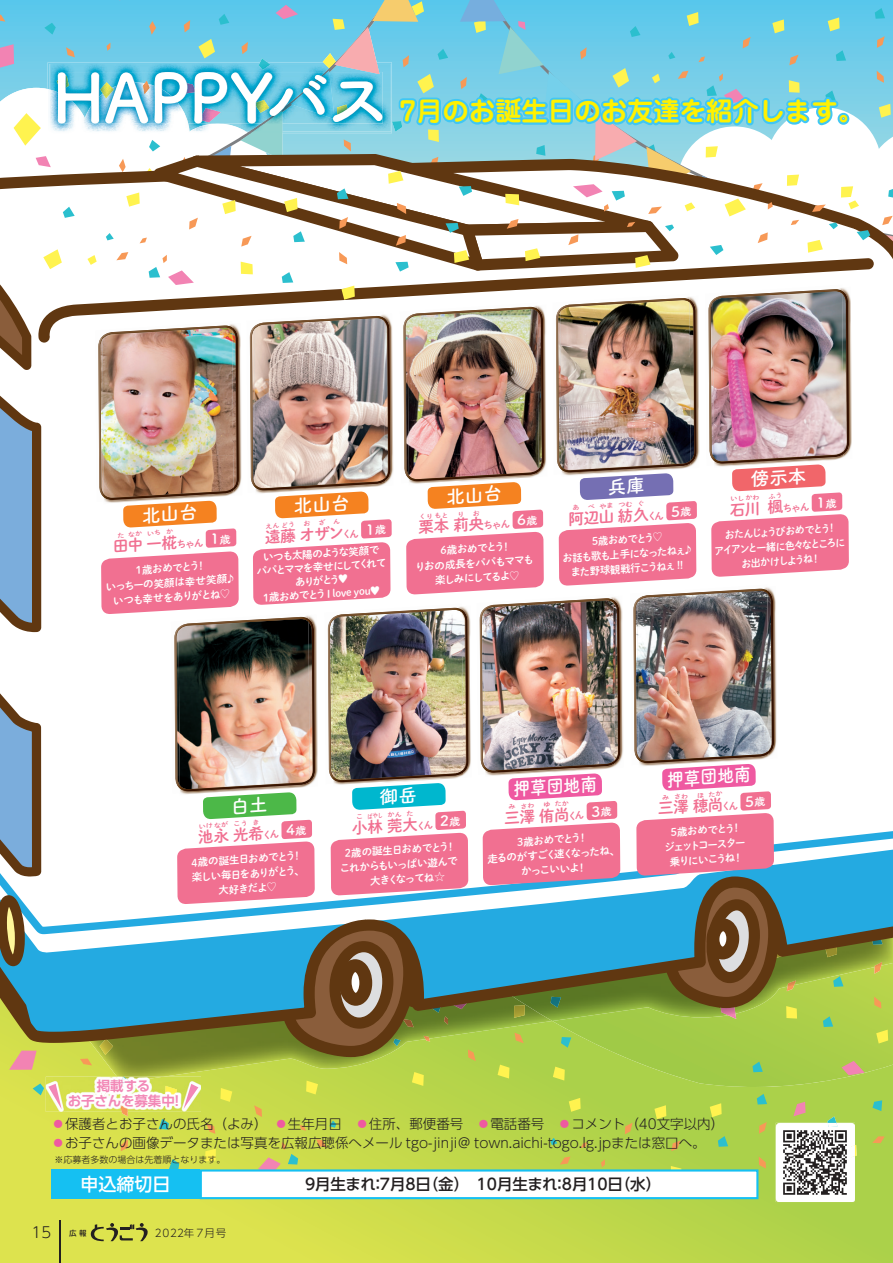
<style>
.page{position:relative;width:893px;height:1263px;background:#fff}
.page>*{position:absolute;margin:0;border:0;box-sizing:border-box;transform-origin:0 0}
.t1{font:67.2px "Tsuku A Rd Gothic Std B";letter-spacing:-.02em;color:#fff}
.t2{font:700 26.4px "Jun 501 Pro";color:#fff101}
.t3{font:18.75px "Tsuku A Rd Gothic Std B";color:#fff;scale:.9 1}
.t4{font:500 18px "UD Shin Go Pro";color:#fff}
.t5{font:15.45px "Shuei M Go Std B";color:#f17091}
.t6{font:500 15.45px "UD Shin Go Pro";letter-spacing:-.01em;color:#231f20}
.t7{font:300 15px "UD Shin Go Pro";color:#231f20}
.t8{font:300 13.5px/18.8px "UD Shin Go Pro";color:#231f20}
.t9{font:700 13.5px/15px "UD Shin Go Pro De";letter-spacing:-.01em;color:#f287b6;text-align:center}
.t10{font:10.5px/14.7px "Shuei M Go Std B";color:#fff;text-align:center}
.t11{font:10.5px/14.7px "Shuei M Go Std B";color:#fff;text-align:center;scale:.95 1}
.t12{font:300 10.5px "UD Shin Go Pro";letter-spacing:.06em;color:#231f20}
.t13{font:300 9px "UD Shin Go Pro";color:#231f20}
.t14{font:6.3px "Shuei M Go Std B";color:#f17091;scale:1.13 1}
.s1{color:#ef59a1}
</style>
<div class="page">
<svg style="left:0;top:1199px;width:893px;height:64px;background:#c9db4c"></svg>
<img style="left:776px;top:1199px;width:79px;height:3px">
<hr style="left:59px;top:1220px;width:1px;height:43px;background:#231f20">
<svg style="left:91px;top:1223px;width:59px;height:18px"></svg>
<img style="left:0;top:0;width:893px;height:1199px">
<h1 class="t1" style="left:52px;top:45px;width:342px">HAPPYバス</h1>
<h2 class="t2" style="left:400px;top:90px;width:466px">7月のお誕生日のお友達を紹介します。</h2>
<h3 class="t5" style="left:112px;top:535px;width:66px;rotate:-4deg">田中一椛</h3>
<p class="t10" style="left:104px;top:565px;width:132px;rotate:-4deg">1歳おめでとう！<br>いっちーの笑顔は幸せ笑顔♪いつも幸せをありがとね♡</p>
<p class="t14" style="left:265px;top:522px;width:28px;rotate:-4deg">えんどう</p>
<h3 class="t5" style="left:264px;top:526px;width:81px;rotate:-4deg">遠藤オザン</h3>
<p class="t10" style="left:255px;top:551px;width:132px;line-height:13.5px;rotate:-4deg">いつも太陽のような笑顔で<br>パパとママを幸せにしてくれてありがとう♥<br>１歳おめでとう I love you♥</p>
<p class="t14" style="left:730px;top:494px;width:27px;rotate:-4deg">いしかわ</p>
<p class="t14" style="left:419px;top:512px;width:28px;rotate:-4deg">くりもと</p>
<h3 class="t5" style="left:567px;top:508px;width:82px;rotate:-4deg">阿辺山紡久</h3>
<h3 class="t5" style="left:417px;top:516px;width:67px;rotate:-4deg">栗本莉央</h3>
<p class="t10" style="left:413px;top:545px;width:121px;rotate:-4deg">6歳おめでとう！<br>りおの成長をパパもママも楽しみにしてるよ♡</p>
<p class="t10" style="left:561px;top:536px;width:133px;rotate:-4deg">5歳おめでとう♡<br>お話も歌も上手になったねぇ♪また野球観戦行こうねぇ !!</p>
<p class="t11" style="left:712px;top:528px;width:140px;rotate:-4deg">おたんじょうびおめでとう！<br>アイアンと一緒に色々なところにお出かけしようね！</p>
<p class="t14" style="left:198px;top:821px;width:28px;rotate:-4deg">いけなが</p>
<h3 class="t5" style="left:197px;top:826px;width:67px;rotate:-4deg">池永光希</h3>
<p class="t10" style="left:190px;top:855px;width:115px;rotate:-4deg">4歳の誕生日おめでとう！楽しい毎日をありがとう、大好きだよ♡</p>
<h3 class="t5" style="left:351px;top:817px;width:67px;rotate:-4deg">小林莞大</h3>
<p class="t10" style="left:344px;top:846px;width:113px;rotate:-4deg">2歳の誕生日おめでとう！</p>
<p class="t10" style="left:339px;top:861px;width:120px;rotate:-4deg">これからもいっぱい遊んで</p>
<p class="t10" style="left:369px;top:873px;width:76px;rotate:-4deg">大きくなってね☆</p>
<h3 class="t3" style="left:512px;top:775px;width:95px;rotate:-4deg">押草団地南</h3>
<h3 class="t3" style="left:666px;top:765px;width:95px;rotate:-4deg">押草団地南</h3>
<h3 class="t5" style="left:657px;top:797px;width:67px;rotate:-4deg">三澤穂尚</h3>
<h3 class="t5" style="left:503px;top:807px;width:67px;rotate:-4deg">三澤侑尚</h3>
<p class="t10" style="left:486px;top:836px;width:135px;rotate:-4deg">3歳おめでとう！<br>走るのがすごく速くなったね、かっこいいよ！</p>
<p class="t10" style="left:663px;top:825px;width:83px;rotate:-4deg">5歳おめでとう！ジェットコースター乗りにいこうね！</p>
<p class="t9" style="left:68px;top:1078px;width:117px">掲載する<br>お子さんを募集中！</p>
<p class="t8" style="left:52px;top:1114px;width:674px"><span class="s1">◦</span>保護者とお子さんの氏名（よみ）　<span class="s1">◦</span>生年月日　<span class="s1">◦</span>住所、郵便番号　<span class="s1">◦</span>電話番号　<span class="s1">◦</span>コメント（40文字以内）<span class="s1">◦</span>お子さんの画像データまたは写真を広報広聴係へメール tgo-jinji＠ town.aichi-togo.lg.jpまたは窓口へ。</p>
<p class="t13" style="left:55px;top:1152px;width:172px">※応募者多数の場合は先着順となります。</p>
<h3 class="t4" style="left:80px;top:1170px;width:91px">申込締切日</h3>
<h3 class="t6" style="left:305px;top:1172px;width:358px">9月生まれ：7月8日（金）　10月生まれ：8月10日（水）</h3>
<h3 class="t7" style="left:31px;top:1220px;width:57px">15 <sup>広</sup> <sup>報</sup></h3>
<p class="t12" style="left:155px;top:1224px;width:73px">2022年 7 月号</p>
</div>
